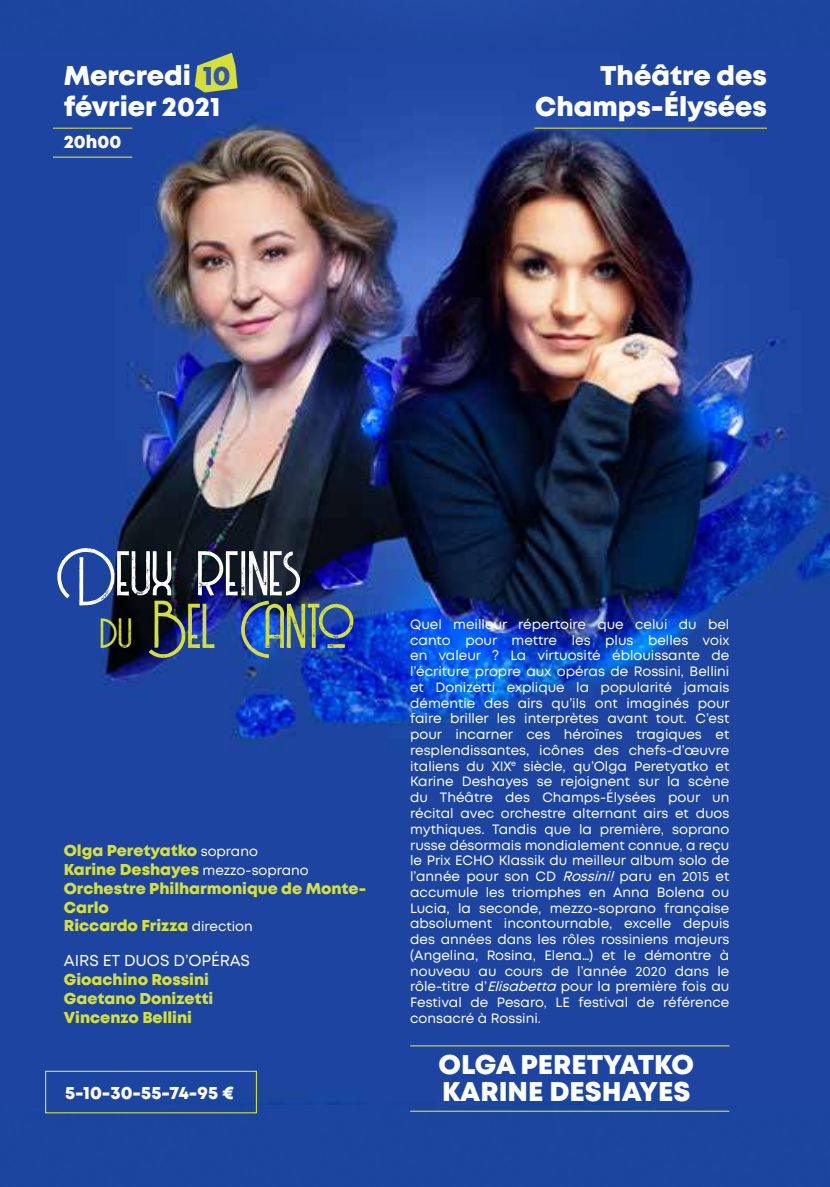
<style>
.page{position:relative;width:830px;height:1187px;background:#fff}
.page>*{position:absolute;margin:0;border:0;box-sizing:border-box;transform-origin:0 0}
.t1{font:73.8px/52.6px "Billionaire Medium Grunge";letter-spacing:.015em;color:#fff}
.t2{font:800 27px/31.5px "Mont";color:#fff}
.t3{font:800 18px "Mont";color:#fff}
.t4{font:800 15.75px/18.9px "Mont";color:#d4e039}
.t5{font:15.75px "Mont";color:#fff}
.t6{font:13.5px/15.8px "Mont";color:#fff;text-align:justify}
.s1{color:#3455a8}
.s2{font-size:49.27px;color:#d4e039}
.s3{color:#d4e039}
.s4{font-weight:400;font-size:13.5px;color:#fff}
.s5{font-style:italic}
</style>
<div class="page">
<div style="left:0;top:0;width:829px;height:51px;background:#1c469f"></div>
<img style="left:0;top:51px;width:829px;height:1135px">
<div style="left:45px;top:1070px;width:212px;height:43px;border:1px solid #d4e039"></div>
<hr style="left:410px;top:1110px;width:319px;height:1px;background:#d4e039">
<hr style="left:53px;top:128px;width:79px;height:1px;background:#d4e039">
<hr style="left:410px;top:1045px;width:319px;height:1px;background:#d4e039">
<hr style="left:534px;top:128px;width:232px;height:1px;background:#d4e039">
<hr style="left:53px;top:156px;width:79px;height:2px;background:#d4e039">
<svg style="left:194px;top:53px;width:43px;height:40px"></svg>
<h2 class="t2" style="left:64px;top:60px;width:168px">Mercredi <span class="s1">10 </span>février 2021</h2>
<h3 class="t3" style="left:64px;top:130px;width:59px">20h00</h3>
<h2 class="t2" style="left:535px;top:60px;width:233px;text-align:right">Théâtre des<br>Champs-Élysées</h2>
<h1 class="t1" style="left:101px;top:547px;width:255px;text-indent:-43px">Deux reines<br><span class="s2">du</span> <span class="s3">Bel Canto</span></h1>
<p class="t4" style="left:64px;top:841px;width:304px">Olga Peretyatko <span class="s4">soprano<br></span>Karine Deshayes <span class="s4">mezzo-soprano<br></span>Orchestre Philharmonique de Monte-<br>Carlo<br>Riccardo Frizza <span class="s4">direction</span></p>
<p class="t5" style="left:64px;top:950px;width:187px">AIRS ET DUOS D’OPÉRAS</p>
<p class="t4" style="left:64px;top:970px;width:151px">Gioachino Rossini<br>Gaetano Donizetti<br>Vincenzo Bellini</p>
<h3 class="t3" style="left:65px;top:1080px;width:170px">5-10-30-55-74-95 €</h3>
<p class="t6" style="left:410px;top:616px;width:321px">Quel meilleur répertoire que celui du bel canto pour mettre les plus belles voix en valeur ? La virtuosité éblouissante de l’écriture propre aux opéras de Rossini, Bellini et Donizetti explique la popularité jamais démentie des airs qu’ils ont imaginés pour faire briller les interprètes avant tout. C’est pour incarner ces héroïnes tragiques et resplendissantes, icônes des chefs-d’œuvre italiens du XIX<sup>e</sup> siècle, qu’Olga Peretyatko et Karine Deshayes se rejoignent sur la scène du Théâtre des Champs-Élysées pour un récital avec orchestre alternant airs et duos mythiques. Tandis que la première, soprano russe désormais mondialement connue, a reçu le Prix ECHO Klassik du meilleur album solo de l’année pour son CD <span class="s5">Rossini!</span> paru en 2015 et accumule les triomphes en Anna Bolena ou Lucia, la seconde, mezzo-soprano française absolument incontournable, excelle depuis des années dans les rôles rossiniens majeurs (Angelina, Rosina, Elena…) et le démontre à nouveau au cours de l’année 2020 dans le rôle-titre d’<span class="s5">Elisabetta</span> pour la première fois au Festival de Pesaro, LE festival de référence consacré à Rossini.</p>
<h2 class="t2" style="left:438px;top:1051px;width:257px;line-height:27px">OLGA PERETYATKO<br>KARINE DESHAYES</h2>
</div>
